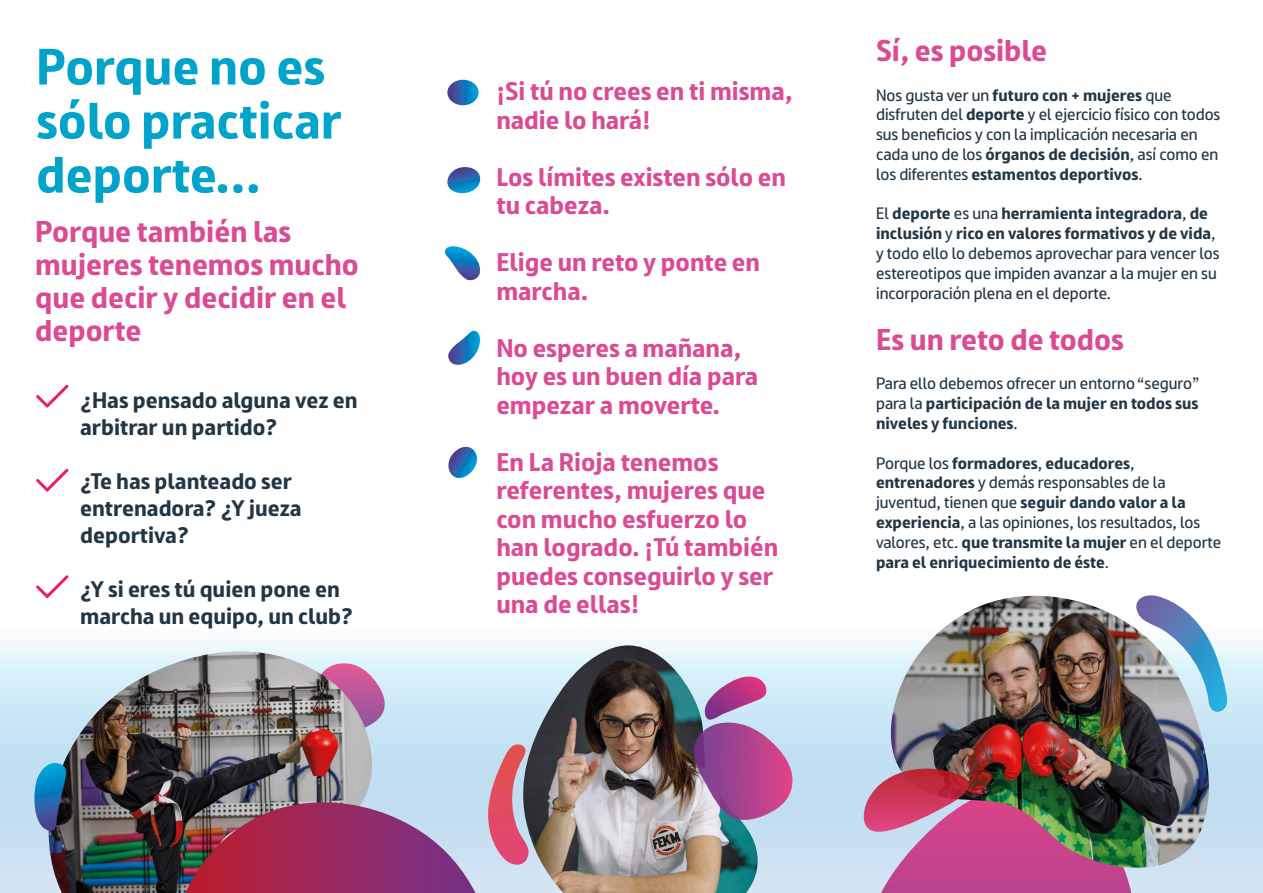
<style>
.page{position:relative;width:1263px;height:893px;background:#fff}
.page>*{position:absolute;margin:0;border:0;box-sizing:border-box;transform-origin:0 0}
.t1{font:700 51px/54px "Riojana";color:#00a3c9}
.t2{font:700 30px/33px "Riojana";color:#db4a94}
.t3{font:700 25.5px/28.5px "Riojana";color:#db4a94}
.t4{font:700 22.5px/27px "Riojana";color:#223646}
.t5{font:16.5px/19.8px "Riojana";color:#223646}
.t6{font:700 16.5px/19.8px "Riojana";color:#223646;text-align:justify}
.s1{font-weight:700}
.s2{font-weight:400}
</style>
<div class="page">
<svg style="left:36px;top:384px;width:33px;height:24px"></svg>
<svg style="left:36px;top:468px;width:33px;height:24px"></svg>
<svg style="left:36px;top:575px;width:33px;height:23px"></svg>
<svg style="left:447px;top:80px;width:32px;height:25px"></svg>
<svg style="left:448px;top:447px;width:30px;height:31px"></svg>
<svg style="left:448px;top:331px;width:32px;height:34px"></svg>
<svg style="left:445px;top:246px;width:35px;height:34px"></svg>
<svg style="left:447px;top:167px;width:34px;height:27px"></svg>
<svg style="left:0;top:640px;width:1263px;height:253px;background:#d0e7f5"></svg>
<svg style="left:488px;top:744px;width:30px;height:121px;background:#d77c91"></svg>
<img style="left:518px;top:645px;width:241px;height:248px">
<svg style="left:694px;top:677px;width:98px;height:143px;background:#b37caf"></svg>
<svg style="left:1146px;top:595px;width:81px;height:117px"></svg>
<img style="left:889px;top:596px;width:324px;height:273px">
<img style="left:863px;top:769px;width:272px;height:124px">
<svg style="left:373px;top:663px;width:12px;height:79px"></svg>
<img style="left:48px;top:651px;width:325px;height:242px">
<svg style="left:186px;top:802px;width:289px;height:91px;background:#9b4b73"></svg>
<svg style="left:31px;top:763px;width:36px;height:70px;background:#3e7caa"></svg>
<h1 class="t1" style="left:36px;top:32px;width:307px">Porque no es sólo practicar deporte...</h1>
<h2 class="t2" style="left:35px;top:210px;width:325px">Porque también las mujeres tenemos mucho que decir y decidir en el deporte</h2>
<h3 class="t4" style="left:80px;top:383px;width:279px">¿Has pensado alguna vez en arbitrar un partido?</h3>
<h3 class="t4" style="left:80px;top:464px;width:223px">¿Te has planteado ser entrenadora? ¿Y jueza deportiva?</h3>
<h3 class="t4" style="left:80px;top:572px;width:274px">¿Y si eres tú quien pone en marcha un equipo, un club?</h3>
<h3 class="t3" style="left:496px;top:73px;width:298px">¡Si tú no crees en ti misma, nadie lo hará!</h3>
<h3 class="t3" style="left:496px;top:159px;width:291px">Los límites existen sólo en tu cabeza.</h3>
<h3 class="t3" style="left:496px;top:244px;width:265px">Elige un reto y ponte en marcha.</h3>
<h3 class="t3" style="left:496px;top:330px;width:263px">No esperes a mañana, hoy es un buen día para empezar a moverte.</h3>
<h3 class="t3" style="left:496px;top:444px;width:283px">En La Rioja tenemos referentes, mujeres que con mucho esfuerzo lo han logrado. ¡Tú también puedes conseguirlo y ser una de ellas!</h3>
<h2 class="t2" style="left:876px;top:29px;width:172px">Sí, es posible</h2>
<p class="t5" style="left:876px;top:83px;width:346px">Nos gusta ver un <span class="s1">futuro con + mujeres</span> que disfruten del <span class="s1">deporte</span> y el ejercicio físico con todos sus beneficios y con la implicación necesaria en cada uno de los <span class="s1">órganos de decisión</span>, así como en los diferentes <span class="s1">estamentos deportivos</span>.</p>
<p class="t5" style="left:876px;top:201px;width:345px">El <span class="s1">deporte</span> es una <span class="s1">herramienta integradora</span>, <span class="s1">de inclusión</span> y <span class="s1">rico en valores formativos y de vida</span>, y todo ello lo debemos aprovechar para vencer los estereotipos que impiden avanzar a la mujer en su incorporación plena en el deporte.</p>
<h2 class="t2" style="left:876px;top:318px;width:249px">Es un reto de todos</h2>
<p class="t6" style="left:876px;top:371px;width:325px"><span class="s2">Para ello debemos ofrecer un entorno “seguro” para la</span> participación de la mujer en todos sus niveles y funciones<span class="s2">.</span></p>
<p class="t6" style="left:876px;top:450px;width:347px;text-align:left"><span class="s2">Porque los</span> formadores<span class="s2">,</span> educadores<span class="s2">, </span>entrenadores <span class="s2">y demás responsables de la juventud, tienen que</span> seguir dando valor a la experiencia<span class="s2">, a las opiniones, los resultados, los valores, etc.</span> que transmite la mujer <span class="s2">en el deporte </span>para el enriquecimiento de éste<span class="s2">.</span></p>
</div>
